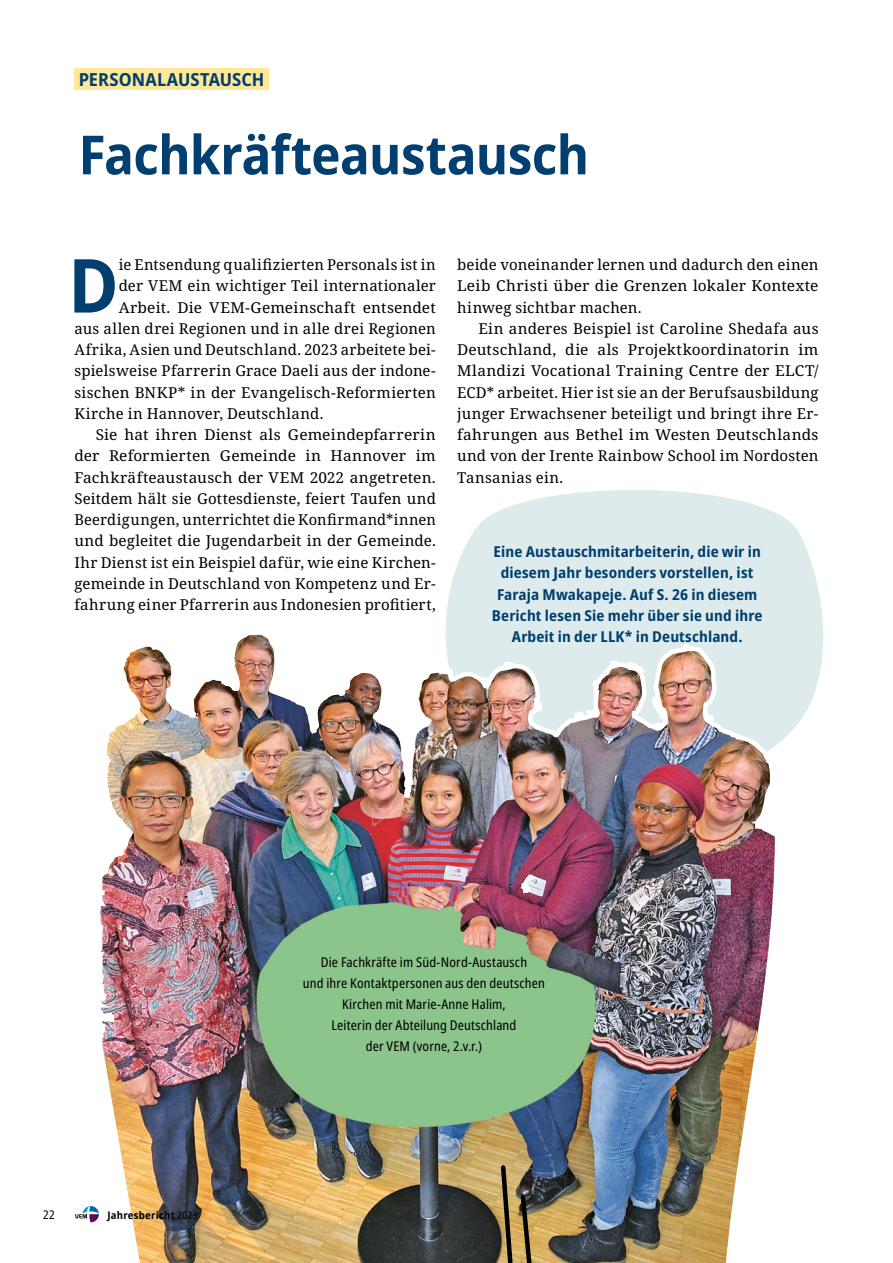
<style>
.page{position:relative;width:893px;height:1263px;background:#fff}
.page>*{position:absolute;margin:0;border:0;box-sizing:border-box;transform-origin:0 0}
.t1{font:700 semi-condensed 74.55px "Noto Sans";color:#003f6f}
.t2{font:700 semi-condensed 54px "Noto Sans";letter-spacing:-.01em;color:#003f6f}
.t3{font:700 semi-condensed 18px "Noto Sans";letter-spacing:.005em;color:#003f6f}
.t4{font:15px/21.3px "Noto Serif";letter-spacing:.01em;color:#000;text-align:justify}
.t5{font:700 condensed 15px/21.3px "Noto Sans";letter-spacing:.01em;color:#003f6f;text-align:center;scale:1.07 1}
.t6{font:condensed 13.5px/21px "Noto Sans";letter-spacing:.01em;color:#000;text-align:center}
.t7{font:condensed 12px "Noto Sans";color:#000}
.t8{font:700 semi-condensed 10.5px "Noto Sans";letter-spacing:.02em;color:#000}
.s1{font-weight:400;font-stretch:condensed}
</style>
<div class="page">
<svg style="left:446px;top:490px;width:377px;height:250px;background:#e2edee"></svg>
<div style="left:74px;top:68px;width:195px;height:21px;background:#ffe897"></div>
<img style="left:90px;top:628px;width:692px;height:635px">
<img style="left:482px;top:1162px;width:54px;height:101px">
<svg style="left:75px;top:1206px;width:24px;height:16px"></svg>
<p class="t3" style="left:79px;top:66px;width:187px">PERSONALAUSTAUSCH</p>
<h2 class="t2" style="left:79px;top:116px;width:512px">Fachkräfteaustausch</h2>
<h1 class="t1" style="left:68px;top:232px;width:52px">D</h1>
<p class="t4" style="left:119px;top:254px;width:319px">ie Entsendung qualifizierten Personals ist in</p>
<p class="t4" style="left:119px;top:276px;width:319px">der VEM ein wichtiger Teil internationaler</p>
<p class="t4" style="left:119px;top:297px;width:319px">Arbeit. Die VEM-Gemeinschaft entsendet</p>
<p class="t4" style="left:74px;top:318px;width:363px">aus allen drei Regionen und in alle drei Regionen</p>
<p class="t4" style="left:74px;top:339px;width:363px">Afrika, Asien und Deutschland. 2023 arbeitete bei-</p>
<p class="t4" style="left:74px;top:361px;width:363px">spielsweise Pfarrerin Grace Daeli aus der indone-</p>
<p class="t4" style="left:74px;top:382px;width:363px">sischen BNKP* in der Evangelisch-Reformierten</p>
<p class="t4" style="left:74px;top:403px;width:251px">Kirche in Hannover, Deutschland.</p>
<p class="t4" style="left:96px;top:424px;width:342px">Sie hat ihren Dienst als Gemeindepfarrerin</p>
<p class="t4" style="left:74px;top:446px;width:363px">der Reformierten Gemeinde in Hannover im</p>
<p class="t4" style="left:74px;top:467px;width:363px">Fachkräfteaustausch der VEM 2022 angetreten.</p>
<p class="t4" style="left:74px;top:488px;width:363px">Seitdem hält sie Gottesdienste, feiert Taufen und</p>
<p class="t4" style="left:74px;top:510px;width:363px">Beerdigungen, unterrichtet die Konfirmand*innen</p>
<p class="t4" style="left:74px;top:531px;width:363px">und begleitet die Jugendarbeit in der Gemeinde.</p>
<p class="t4" style="left:74px;top:552px;width:363px">Ihr Dienst ist ein Beispiel dafür, wie eine Kirchen-</p>
<p class="t4" style="left:74px;top:573px;width:363px">gemeinde in Deutschland von Kompetenz und Er-</p>
<p class="t4" style="left:74px;top:595px;width:363px">fahrung einer Pfarrerin aus Indonesien profitiert,</p>
<p class="t4" style="left:457px;top:254px;width:363px">beide voneinander lernen und dadurch den einen Leib Christi über die Grenzen lokaler Kontexte hinweg sichtbar machen.</p>
<p class="t4" style="left:457px;top:318px;width:363px;text-indent:21px">Ein anderes Beispiel ist Caroline Shedafa aus Deutschland, die als Projektkoordinatorin im Mlandizi Vocational Training Centre der ELCT/ ECD* arbeitet. Hier ist sie an der Berufsausbildung junger Erwachsener beteiligt und bringt ihre Er&shy;fahrungen aus Bethel im Westen Deutschlands und von der Irente Rainbow School im Nordosten Tansanias ein.</p>
<p class="t5" style="left:492px;top:541px;width:254px">Eine Austauschmitarbeiterin, die wir in diesem Jahr besonders vorstellen, ist Faraja Mwakapeje. Auf S. 26 in diesem Bericht lesen Sie mehr über sie und ihre Arbeit in der LLK* in Deutschland.</p>
<p class="t7" style="left:43px;top:1206px;width:13px">22</p>
<p class="t8" style="left:107px;top:1207px;width:92px">Jahresbericht <span class="s1">2023</span></p>
<p class="t6" style="left:303px;top:952px;width:244px">Die Fachkräfte im Süd-Nord-Austausch<br>und ihre Kontaktpersonen aus den deutschen Kirchen mit Marie-Anne Halim,<br>Leiterin der Abteilung Deutschland<br>der VEM (vorne, 2.v.r.)</p>
</div>
